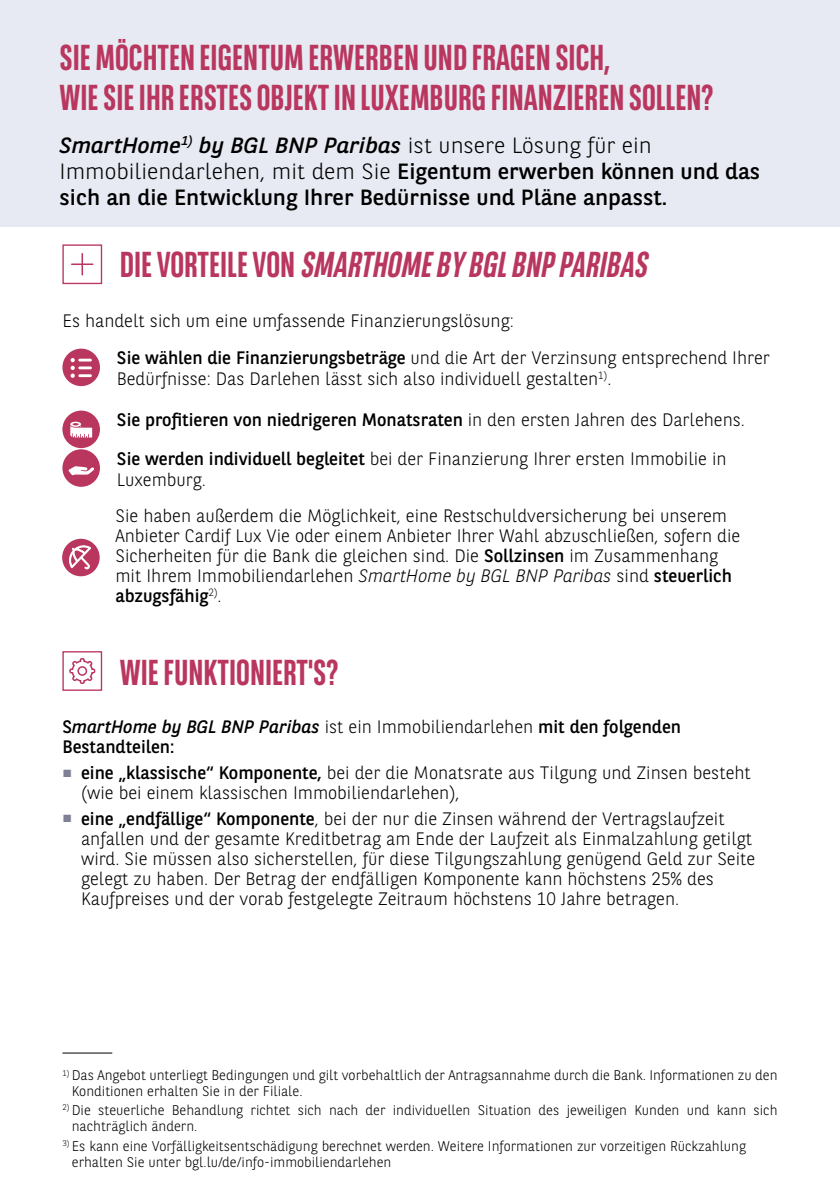
<style>
.page{position:relative;width:840px;height:1191px;background:#fff}
.page>*{position:absolute;margin:0;border:0;box-sizing:border-box;transform-origin:0 0}
.t1{font:700 36px/40px "BNPP Sans Condensed";color:#b9365f}
.t2{font:italic 700 36px "BNPP Sans Condensed";color:#b9365f}
.t3{font:22px/26px "BNPP Sans";color:#000;scale:1.05 1}
.t4{font:300 18px/20px "BNPP Sans";color:#000}
.t5{font:18px/20px "BNPP Sans";color:#000}
.t6{font:300 14px/16px "BNPP Sans";color:#000}
.s1{font-style:italic}
.s2{font-weight:300}
.s3{font-style:normal}
.s4{font-weight:400}
.s5{font-family:"Times New Roman";font-weight:400;font-size:16px;color:#7f8094}
</style>
<div class="page">
<div style="left:0;top:0;width:839px;height:227px;background:#e7eaf2"></div>
<svg style="left:70px;top:252px;width:24px;height:24px"></svg>
<div style="left:62px;top:244px;width:40px;height:40px;border:1px solid #b9365f"></div>
<div style="left:62px;top:348px;width:38px;height:38px;background:#b9365f;border-radius:50%"></div>
<svg style="left:70px;top:358px;width:22px;height:20px"></svg>
<hr style="left:78px;top:366px;width:14px;height:3px;background:#fff">
<hr style="left:78px;top:374px;width:14px;height:3px;background:#fff">
<div style="left:62px;top:410px;width:38px;height:38px;background:#b9365f;border-radius:50%"></div>
<svg style="left:70px;top:421px;width:11px;height:6px"></svg>
<svg style="left:70px;top:423px;width:22px;height:14px"></svg>
<div style="left:62px;top:449px;width:38px;height:38px;background:#b9365f;border-radius:50%"></div>
<svg style="left:68px;top:466px;width:26px;height:9px"></svg>
<div style="left:62px;top:651px;width:40px;height:40px;border:1px solid #b9365f"></div>
<svg style="left:69px;top:658px;width:27px;height:26px"></svg>
<hr style="left:62px;top:1052px;width:50px;height:1px;background:#000">
<div style="left:62px;top:539px;width:38px;height:37px;background:#b9365f;border-radius:50%"></div>
<svg style="left:69px;top:545px;width:22px;height:25px"></svg>
<h1 class="t1" style="left:60px;top:37px;width:655px">SIE MÖCHTEN EIGENTUM ERWERBEN UND FRAGEN SICH,<br>WIE SIE IHR ERSTES OBJEKT IN LUXEMBURG FINANZIEREN SOLLEN?</h1>
<p class="t3" style="left:60px;top:131px;width:668px"><span class="s1">SmartHome</span><sup>1)</sup> <span class="s1">by BGL BNP Paribas</span> <span class="s2">ist unsere Lösung für ein<br>Immobiliendarlehen, mit dem Sie</span> Eigentum erwerben können und das sich an die Entwicklung Ihrer Bedürnisse und Pläne anpasst.</p>
<h1 class="t2" style="left:120px;top:244px;width:542px"><span class="s3">D I E V O R T E I L E V O N</span> SMARTHOMEBYBGLBNPPARIBAS</h1>
<p class="t4" style="left:117px;top:302px;width:654px;line-height:36.2px;text-indent:-55px">Es handelt sich um eine umfassende Finanzierungslösung:<br><span class="s4">Sie wählen die Finanzierungsbeträge</span> und die Art der Verzinsung entsprechend Ihrer</p>
<p class="t4" style="left:117px;top:368px;width:495px">Bedürfnisse: Das Darlehen lässt sich also individuell gestalten<sup>1)</sup>.</p>
<p class="t4" style="left:117px;top:400px;width:629px;line-height:38.6px"><span class="s4">Sie profitieren von niedrigeren Monatsraten</span> in den ersten Jahren des Darlehens.<br><span class="s4">Sie werden individuell begleitet</span> bei der Finanzierung Ihrer ersten Immobilie in</p>
<p class="t4" style="left:115px;top:461px;width:612px;line-height:35.6px">Luxemburg.<br>Sie haben außerdem die Möglichkeit, eine Restschuldversicherung bei unserem</p>
<p class="t4" style="left:115px;top:525px;width:626px">Anbieter Cardif Lux Vie oder einem Anbieter Ihrer Wahl abzuschließen, sofern die Sicherheiten für die Bank die gleichen sind. Die <span class="s4">Sollzinsen</span> im Zusammenhang mit Ihrem Immobiliendarlehen <span class="s1">SmartHome by BGL BNP Paribas</span> sind <span class="s4">steuerlich abzugsfähig</span><sup>2)</sup>.</p>
<h1 class="t1" style="left:120px;top:652px;width:220px">WIE FUNKTIONIERT'S?</h1>
<p class="t5" style="left:62px;top:716px;width:619px">S<span class="s1">martHome by BGL BNP Paribas</span> <span class="s2">ist ein Immobiliendarlehen</span> mit den folgenden<br>Bestandteilen:</p>
<p class="t4" style="left:81px;top:762px;width:670px;text-indent:-19px"><span class="s5">■</span> <span class="s4">eine „klassische“ Komponente,</span> bei der die Monatsrate aus Tilgung und Zinsen besteht (wie bei einem klassischen Immobiliendarlehen),</p>
<p class="t4" style="left:81px;top:807px;width:675px;text-indent:-19px"><span class="s5">■</span> <span class="s4">eine „endfällige“ Komponente</span>, bei der nur die Zinsen während der Vertragslaufzeit anfallen und der gesamte Kreditbetrag am Ende der Laufzeit als Einmalzahlung getilgt wird. Sie müssen also sicherstellen, für diese Tilgungszahlung genügend Geld zur Seite gelegt zu haben. Der Betrag der endfälligen Komponente kann höchstens 25% des Kaufpreises und der vorab festgelegte Zeitraum höchstens 10 Jahre betragen.</p>
<p class="t6" style="left:72px;top:1066px;width:706px;text-indent:-9px"><sup>1)</sup> Das Angebot unterliegt Bedingungen und gilt vorbehaltlich der Antragsannahme durch die Bank. Informationen zu den<br>Konditionen erhalten Sie in der Filiale.</p>
<p class="t6" style="left:72px;top:1101px;width:706px;text-indent:-9px"><sup>2)</sup> Die steuerliche Behandlung richtet sich nach der individuellen Situation des jeweiligen Kunden und kann sich nachträglich ändern.</p>
<p class="t6" style="left:72px;top:1136px;width:675px;line-height:16.8px;text-indent:-9px"><sup>3)</sup> Es kann eine Vorfälligkeitsentschädigung berechnet werden. Weitere Informationen zur vorzeitigen Rückzahlung erhalten Sie unter bgl.lu/de/info-immobiliendarlehen</p>
</div>
